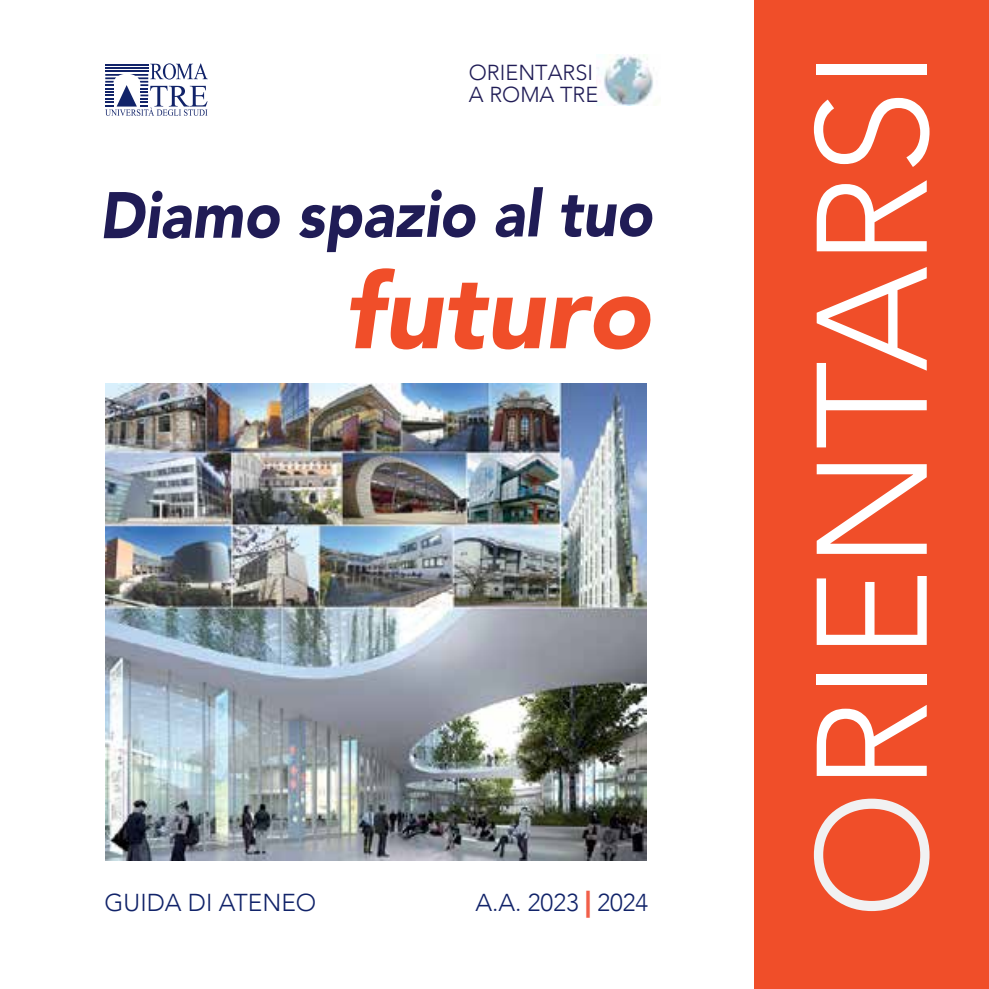
<style>
.page{position:relative;width:989px;height:989px;background:#fff}
.page>*{position:absolute;margin:0;border:0;box-sizing:border-box;transform-origin:0 0}
.t1{font:300 155.47px "Avenir";color:#fff}
.t2{font:italic 900 103.95px "Avenir";color:#f04e29}
.t3{font:italic 900 65.02px "Avenir";color:#201c56;scale:.91 1}
.t4{font:300 24.53px "Avenir";color:#112369}
.t5{font:300 21.6px "Avenir";color:#201c56}
.s1{font-weight:900;font-size:27px;color:#f15f49}
.s2{color:#f1f1f2}
</style>
<div class="page">
<img style="left:597px;top:55px;width:56px;height:51px">
<div style="left:755px;top:0;width:234px;height:989px;background:#f04e29"></div>
<svg style="left:105px;top:63px;width:103px;height:53px"></svg>
<img style="left:105px;top:384px;width:542px;height:476px">
<p class="t5" style="left:469px;top:60px;width:126px">ORIENTARSI</p>
<p class="t5" style="left:469px;top:81px;width:131px">A ROMA TRE</p>
<h3 class="t3" style="left:99px;top:161px;width:609px">Diamo spazio al tuo</h3>
<h2 class="t2" style="left:344px;top:226px;width:307px">futuro</h2>
<p class="t4" style="left:105px;top:887px;width:213px">GUIDA DI ATENEO</p>
<p class="t4" style="left:475px;top:887px;width:174px">A.A. 2023 <span class="s1">|</span> 2024</p>
<h1 class="t1" style="left:781px;top:919px;width:870px;rotate:-90deg"><span class="s2">O</span>RIENTARSI</h1>
</div>
